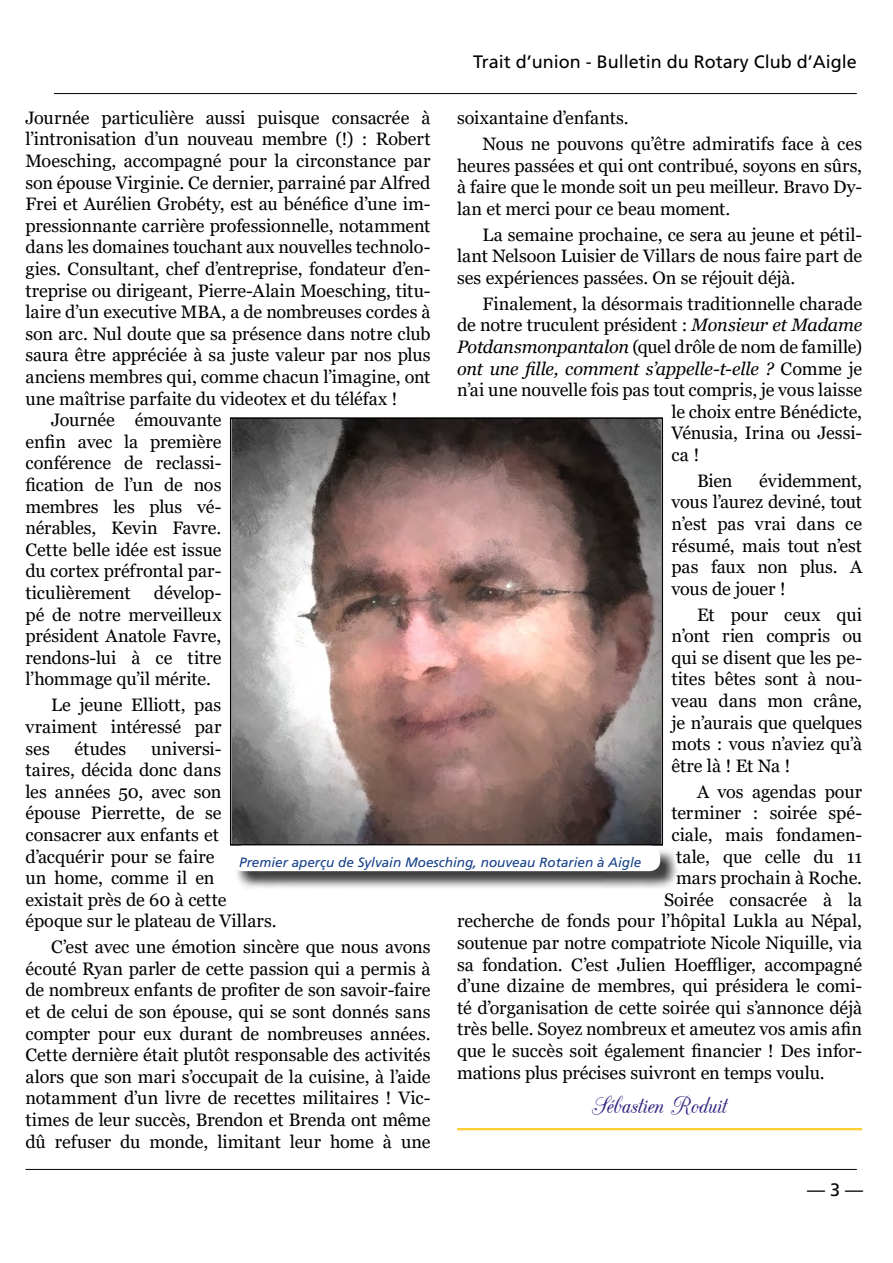
<style>
.page{position:relative;width:893px;height:1263px;background:#fff}
.page>*{position:absolute;margin:0;border:0;box-sizing:border-box;transform-origin:0 0}
.t1{font:28.5px "CAC Champagne";letter-spacing:-.005em;color:#312783}
.t2{font:18px/21.6px "Georgia";letter-spacing:-.005em;color:#000;text-align:justify}
.t3{font:18px "Frutiger LT Std";color:#000}
.t4{font:italic 18px "Georgia";letter-spacing:-.01em;color:#000}
.t5{font:italic 13.5px "Frutiger LT Std";color:#17418a}
.s1{font-style:italic}
.s2{font-style:normal}
</style>
<div class="page">
<hr style="left:54px;top:93px;width:803px;height:1px;background:#000">
<hr style="left:26px;top:1169px;width:831px;height:1px;background:#000">
<img style="left:233px;top:420px;width:427px;height:423px">
<div style="left:230px;top:417px;width:433px;height:429px;border:2px solid #000"></div>
<hr style="left:457px;top:1128px;width:405px;height:1px;background:#fdc100">
<hr style="left:457px;top:1129px;width:405px;height:1px;background:#fdc100">
<div style="left:234px;top:847px;width:445px;height:43px;background:#000;opacity:.75"></div>
<div style="left:232px;top:846px;width:428px;height:25px;background:#fff;border-radius:10px"></div>
<p class="t3" style="left:473px;top:51px;width:385px">Trait d’union - Bulletin du Rotary Club d’Aigle</p>
<p class="t2" style="left:26px;top:107px;width:406px">Journée particulière aussi puisque consacrée à</p>
<p class="t2" style="left:26px;top:129px;width:406px">l’intronisation d’un nouveau membre (!) : Robert</p>
<p class="t2" style="left:26px;top:150px;width:407px">Moesching, accompagné pour la circonstance par</p>
<p class="t2" style="left:26px;top:172px;width:406px">son épouse Virginie. Ce dernier, parrainé par Alfred</p>
<p class="t2" style="left:26px;top:194px;width:407px">Frei et Aurélien Grobéty, est au bénéfice d’une im-</p>
<p class="t2" style="left:26px;top:215px;width:406px">pressionnante carrière professionnelle, notamment</p>
<p class="t2" style="left:26px;top:237px;width:407px">dans les domaines touchant aux nouvelles technolo-</p>
<p class="t2" style="left:26px;top:258px;width:407px">gies. Consultant, chef d’entreprise, fondateur d’en-</p>
<p class="t2" style="left:26px;top:280px;width:407px">treprise ou dirigeant, Pierre-Alain Moesching, titu-</p>
<p class="t2" style="left:26px;top:302px;width:406px">laire d’un executive MBA, a de nombreuses cordes à</p>
<p class="t2" style="left:26px;top:323px;width:406px">son arc. Nul doute que sa présence dans notre club</p>
<p class="t2" style="left:26px;top:345px;width:407px">saura être appréciée à sa juste valeur par nos plus</p>
<p class="t2" style="left:26px;top:366px;width:406px">anciens membres qui, comme chacun l’imagine, ont</p>
<p class="t2" style="left:26px;top:388px;width:374px">une maîtrise parfaite du videotex et du téléfax !</p>
<p class="t2" style="left:51px;top:410px;width:172px">Journée émouvante</p>
<p class="t2" style="left:26px;top:431px;width:197px">enfin avec la première</p>
<p class="t2" style="left:26px;top:453px;width:197px">conférence de reclassi-</p>
<p class="t2" style="left:26px;top:474px;width:197px">fication de l’un de nos</p>
<p class="t2" style="left:26px;top:496px;width:197px">membres les plus vé-</p>
<p class="t2" style="left:26px;top:518px;width:197px">nérables, Kevin Favre.</p>
<p class="t2" style="left:26px;top:539px;width:197px">Cette belle idée est issue</p>
<p class="t2" style="left:26px;top:561px;width:197px">du cortex préfrontal par-</p>
<p class="t2" style="left:26px;top:582px;width:107px">ticulièrement</p>
<p class="t2" style="left:483px;top:105px;width:381px;line-height:25.8px;text-indent:-26px">soixantaine d’enfants.<br>Nous ne pouvons qu’être admiratifs face à ces</p>
<p class="t2" style="left:457px;top:155px;width:407px">heures passées et qui ont contribué, soyons en sûrs, à faire que le monde soit un peu meilleur. Bravo Dy&shy;lan et merci pour ce beau moment.</p>
<p class="t2" style="left:457px;top:224px;width:406px;text-indent:26px">La semaine prochaine, ce sera au jeune et pétil&shy;lant Nelsoon Luisier de Villars de nous faire part de ses expériences passées. On se réjouit déjà.</p>
<p class="t2" style="left:483px;top:293px;width:381px">Finalement, la désormais traditionnelle charade</p>
<p class="t2" style="left:457px;top:315px;width:407px">de notre truculent président : <span class="s1">Monsieur et Madame</span></p>
<p class="t2" style="left:457px;top:336px;width:406px"><span class="s1">Potdansmonpantalon</span> (quel drôle de nom de famille)</p>
<p class="t4" style="left:457px;top:357px;width:406px">ont une fille, comment s’appelle-t-elle ? <span class="s2">Comme je</span></p>
<p class="t2" style="left:457px;top:379px;width:406px">n’ai une nouvelle fois pas tout compris, je vous laisse</p>
<p class="t2" style="left:671px;top:401px;width:192px">le choix entre Bénédicte,</p>
<p class="t2" style="left:671px;top:423px;width:192px">Vénusia, Irina ou Jessi-</p>
<p class="t2" style="left:671px;top:444px;width:29px">ca !</p>
<p class="t2" style="left:697px;top:470px;width:37px">Bien</p>
<p class="t2" style="left:671px;top:470px;width:192px;text-indent:88px">évidemment, vous l’aurez deviné, tout n’est pas vrai dans ce résumé, mais tout n’est pas faux non plus. A vous de jouer !</p>
<p class="t2" style="left:671px;top:604px;width:192px;text-indent:26px">Et pour ceux qui n’ont rien compris ou qui se disent que les pe&shy;tites bêtes sont à nou&shy;veau dans mon crâne, je n’aurais que quelques mots : vous n’aviez qu’à être là ! Et Na !</p>
<p class="t2" style="left:697px;top:781px;width:167px">A vos agendas pour</p>
<p class="t2" style="left:671px;top:803px;width:192px">terminer : soirée spé-</p>
<p class="t2" style="left:671px;top:824px;width:192px">ciale, mais fondamen-</p>
<p class="t2" style="left:676px;top:846px;width:188px">tale, que celle du 11</p>
<p class="t2" style="left:676px;top:867px;width:187px">mars prochain à Roche.</p>
<p class="t2" style="left:664px;top:889px;width:200px">Soirée consacrée à la</p>
<p class="t2" style="left:457px;top:911px;width:407px">recherche de fonds pour l’hôpital Lukla au Népal,</p>
<p class="t2" style="left:457px;top:932px;width:406px">soutenue par notre compatriote Nicole Niquille, via</p>
<p class="t2" style="left:457px;top:954px;width:406px">sa fondation. C’est Julien Hoeffliger, accompagné</p>
<p class="t2" style="left:457px;top:975px;width:406px">d’une dizaine de membres, qui présidera le comi-</p>
<p class="t2" style="left:457px;top:997px;width:406px">té d’organisation de cette soirée qui s’annonce déjà</p>
<p class="t2" style="left:457px;top:1019px;width:407px">très belle. Soyez nombreux et ameutez vos amis afin</p>
<p class="t2" style="left:457px;top:1040px;width:406px">que le succès soit également financier ! Des infor-</p>
<p class="t2" style="left:457px;top:1062px;width:369px">mations plus précises suivront en temps voulu.</p>
<h1 class="t1" style="left:592px;top:1091px;width:137px">Sébastien Roduit</h1>
<p class="t2" style="left:26px;top:582px;width:197px;text-indent:128px">dévelop&shy;pé de notre merveilleux président Anatole Favre, rendons-lui à ce titre l’hommage qu’il mérite.</p>
<p class="t2" style="left:26px;top:695px;width:197px;text-indent:26px">Le jeune Elliott, pas vraiment intéressé par ses</p>
<p class="t2" style="left:75px;top:738px;width:53px">études</p>
<p class="t2" style="left:26px;top:738px;width:252px;text-align:left;text-indent:126px">universi-<br>taires, décida donc dans<br>les années 50, avec son épouse Pierrette, de se consacrer aux enfants et d’acquérir pour se faire<br>un home, comme il en existait près de 60 à cette époque sur le plateau de Villars.</p>
<p class="t2" style="left:26px;top:936px;width:407px;text-indent:26px">C’est avec une émotion sincère que nous avons écouté Ryan parler de cette passion qui a permis à de nombreux enfants de profiter de son savoir-faire et de celui de son épouse, qui se sont donnés sans compter pour eux durant de nombreuses années.<br>Cette dernière était plutôt responsable des activités alors que son mari s’occupait de la cuisine, à l’aide notamment d’un livre de recettes militaires ! Vic&shy;times de leur succès, Brendon et Brenda ont même dû refuser du monde, limitant leur home à une</p>
<p class="t5" style="left:239px;top:854px;width:404px">Premier aperçu de Sylvain Moesching, nouveau Rotarien à Aigle</p>
<p class="t3" style="left:807px;top:1179px;width:58px">— 3 —</p>
</div>
